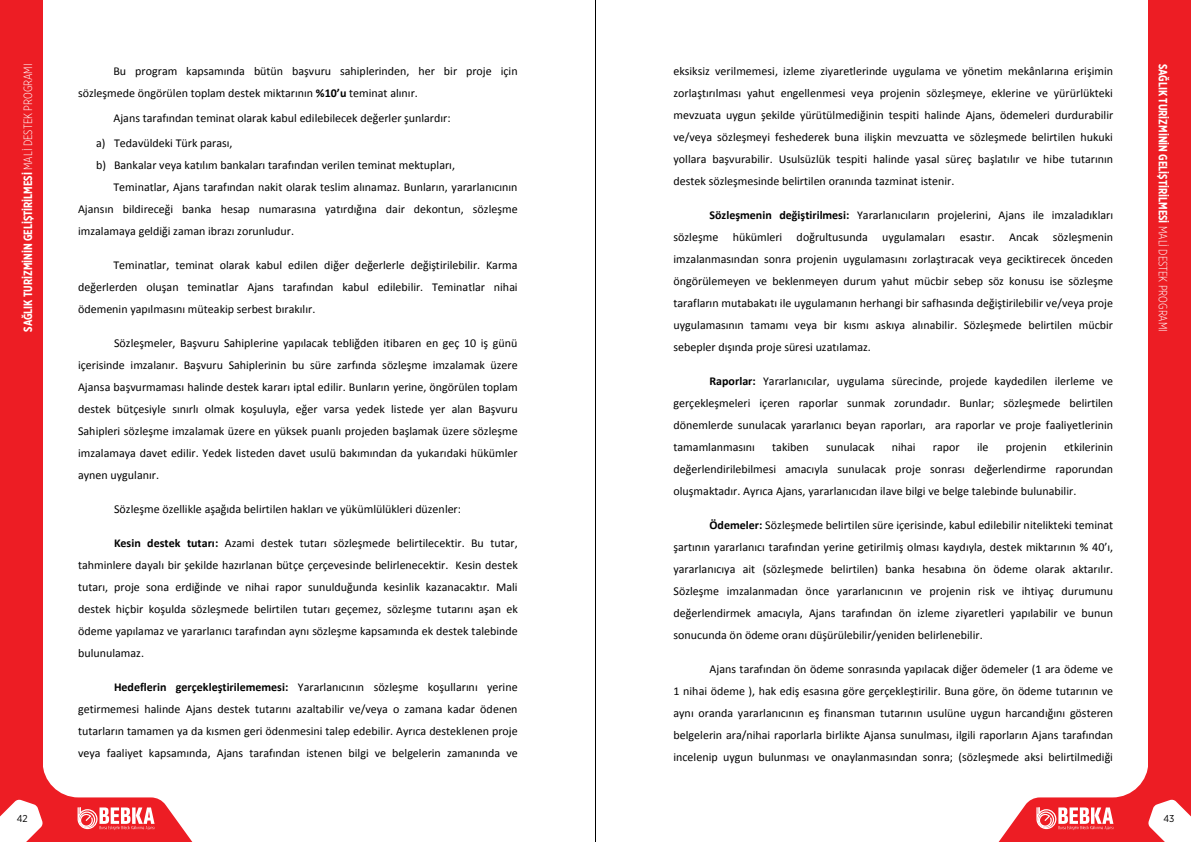
<style>
.page{position:relative;width:1191px;height:842px;background:#fff}
.page>*{position:absolute;margin:0;border:0;box-sizing:border-box;transform-origin:0 0}
.t1{font:12px/22px "Calibri";color:#000;text-align:justify}
.t2{font:700 12px "Gotham X Narrow";color:#fff}
.t3{font:10px "Gotham Narrow";color:#000}
.s1{font-weight:300}
.s2{font-weight:700}
</style>
<div class="page">
<div style="left:0;top:0;width:43px;height:842px;background:#ed1d24"></div>
<div style="left:1148px;top:0;width:43px;height:842px;background:#ed1d24"></div>
<svg style="left:0;top:767px;width:193px;height:75px"></svg>
<svg style="left:998px;top:767px;width:193px;height:75px"></svg>
<hr style="left:595px;top:0;width:1px;height:842px;background:#000">
<p class="t2" style="left:21px;top:332px;width:269px;rotate:-90deg">SAĞLIK TURİZMİNİN GELİŞTİRİLMESİ <span class="s1">MALİ DESTEK PROGRAMI</span></p>
<p class="t2" style="left:1170px;top:64px;width:269px;rotate:90deg">SAĞLIK TURİZMİNİN GELİŞTİRİLMESİ <span class="s1">MALİ DESTEK PROGRAMI</span></p>
<p class="t1" style="left:673px;top:60px;width:441px">eksiksiz verilmemesi, izleme ziyaretlerinde uygulama ve yönetim mekânlarına erişimin zorlaştırılması yahut engellenmesi veya projenin sözleşmeye, eklerine ve yürürlükteki mevzuata uygun şekilde yürütülmediğinin tespiti halinde Ajans, ödemeleri durdurabilir ve/veya sözleşmeyi feshederek buna ilişkin mevzuatta ve sözleşmede belirtilen hukuki yollara başvurabilir. Usulsüzlük tespiti halinde yasal süreç başlatılır ve hibe tutarının destek sözleşmesinde belirtilen oranında tazminat istenir.</p>
<p class="t1" style="left:673px;top:204px;width:441px;text-indent:36px"><span class="s2">Sözleşmenin değiştirilmesi:</span> Yararlanıcıların projelerini, Ajans ile imzaladıkları sözleşme hükümleri doğrultusunda uygulamaları esastır. Ancak sözleşmenin imzalanmasından sonra projenin uygulamasını zorlaştıracak veya geciktirecek önceden öngörülemeyen ve beklenmeyen durum yahut mücbir sebep söz konusu ise sözleşme tarafların mutabakatı ile uygulamanın herhangi bir safhasında değiştirilebilir ve/veya proje uygulamasının tamamı veya bir kısmı askıya alınabilir. Sözleşmede belirtilen mücbir sebepler dışında proje süresi uzatılamaz.</p>
<p class="t1" style="left:673px;top:370px;width:441px;text-indent:36px"><span class="s2">Raporlar:</span> Yararlanıcılar, uygulama sürecinde, projede kaydedilen ilerleme ve gerçekleşmeleri içeren raporlar sunmak zorundadır. Bunlar; sözleşmede belirtilen dönemlerde sunulacak yararlanıcı beyan raporları, ara raporlar ve proje faaliyetlerinin tamamlanmasını</p>
<p class="t1" style="left:78px;top:60px;width:441px;text-indent:35px">Bu program kapsamında bütün başvuru sahiplerinden, her bir proje için sözleşmede öngörülen toplam destek miktarının <span class="s2">%10’u</span> teminat alınır.</p>
<p class="t1" style="left:96px;top:106px;width:356px;line-height:25px;text-indent:17px">Ajans tarafından teminat olarak kabul edilebilecek değerler şunlardır: a) Tedavüldeki Türk parası,</p>
<p class="t1" style="left:96px;top:154px;width:360px">b) Bankalar veya katılım bankaları tarafından verilen teminat mektupları,</p>
<p class="t1" style="left:113px;top:176px;width:405px">Teminatlar, Ajans tarafından nakit olarak teslim alınamaz. Bunların, yararlanıcının</p>
<p class="t1" style="left:78px;top:198px;width:441px">Ajansın bildireceği banka hesap numarasına yatırdığına dair dekontun, sözleşme</p>
<p class="t1" style="left:78px;top:220px;width:218px">imzalamaya geldiği zaman ibrazı zorunludur.</p>
<p class="t1" style="left:78px;top:254px;width:441px;text-indent:35px">Teminatlar, teminat olarak kabul edilen diğer değerlerle değiştirilebilir. Karma değerlerden oluşan teminatlar Ajans tarafından kabul edilebilir. Teminatlar nihai ödemenin yapılmasını müteakip serbest bırakılır.</p>
<p class="t1" style="left:78px;top:332px;width:441px;text-indent:36px">Sözleşmeler, Başvuru Sahiplerine yapılacak tebliğden itibaren en geç 10 iş günü içerisinde imzalanır. Başvuru Sahiplerinin bu süre zarfında sözleşme imzalamak üzere Ajansa başvurmaması halinde destek kararı iptal edilir. Bunların yerine, öngörülen toplam destek bütçesiyle sınırlı olmak koşuluyla, eğer varsa yedek listede yer alan Başvuru Sahipleri sözleşme imzalamak üzere en yüksek puanlı projeden başlamak üzere sözleşme imzalamaya davet edilir. Yedek listeden davet usulü bakımından da yukarıdaki hükümler aynen uygulanır.</p>
<p class="t1" style="left:114px;top:498px;width:348px">Sözleşme özellikle aşağıda belirtilen hakları ve yükümlülükleri düzenler:</p>
<p class="t1" style="left:78px;top:532px;width:441px;text-indent:36px"><span class="s2">Kesin destek tutarı:</span> Azami destek tutarı sözleşmede belirtilecektir. Bu tutar, tahminlere dayalı bir şekilde hazırlanan bütçe çerçevesinde belirlenecektir. Kesin destek tutarı, proje sona erdiğinde ve nihai rapor sunulduğunda kesinlik kazanacaktır. Mali destek hiçbir koşulda sözleşmede belirtilen tutarı geçemez, sözleşme tutarını aşan ek ödeme yapılamaz ve yararlanıcı tarafından aynı sözleşme kapsamında ek destek talebinde bulunulamaz.</p>
<p class="t1" style="left:78px;top:676px;width:441px;text-indent:36px"><span class="s2">Hedeflerin gerçekleştirilememesi:</span> Yararlanıcının sözleşme koşullarını yerine getirmemesi halinde Ajans destek tutarını azaltabilir ve/veya o zamana kadar ödenen tutarların tamamen ya da kısmen geri ödenmesini talep edebilir. Ayrıca desteklenen proje veya faaliyet kapsamında, Ajans tarafından istenen bilgi ve belgelerin zamanında ve</p>
<p class="t1" style="left:673px;top:436px;width:441px;text-indent:390px">etkilerinin değerlendirilebilmesi amacıyla sunulacak proje sonrası değerlendirme raporundan oluşmaktadır. Ayrıca Ajans, yararlanıcıdan ilave bilgi ve belge talebinde bulunabilir.</p>
<p class="t1" style="left:673px;top:514px;width:441px;text-indent:36px"><span class="s2">Ödemeler:</span> Sözleşmede belirtilen süre içerisinde, kabul edilebilir nitelikteki teminat şartının yararlanıcı tarafından yerine getirilmiş olması kaydıyla, destek miktarının % 40’ı, yararlanıcıya ait (sözleşmede belirtilen) banka hesabına ön ödeme olarak aktarılır.<br>Sözleşme imzalanmadan önce yararlanıcının ve projenin risk ve ihtiyaç durumunu değerlendirmek amacıyla, Ajans tarafından ön izleme ziyaretleri yapılabilir ve bunun sonucunda ön ödeme oranı düşürülebilir/yeniden belirlenebilir.</p>
<p class="t1" style="left:673px;top:658px;width:441px;text-indent:36px">Ajans tarafından ön ödeme sonrasında yapılacak diğer ödemeler (1 ara ödeme ve 1 nihai ödeme ), hak ediş esasına göre gerçekleştirilir. Buna göre, ön ödeme tutarının ve aynı oranda yararlanıcının eş finansman tutarının usulüne uygun harcandığını gösteren belgelerin ara/nihai raporlarla birlikte Ajansa sunulması, ilgili raporların Ajans tarafından incelenip uygun bulunması ve onaylanmasından sonra; (sözleşmede aksi belirtilmediği</p>
<p class="t1" style="left:772px;top:436px;width:38px">takiben</p>
<p class="t1" style="left:826px;top:436px;width:50px">sunulacak</p>
<p class="t1" style="left:891px;top:436px;width:25px">nihai</p>
<p class="t1" style="left:933px;top:436px;width:28px">rapor</p>
<p class="t1" style="left:977px;top:436px;width:13px">ile</p>
<p class="t1" style="left:1005px;top:436px;width:42px">projenin</p>
<p class="t3" style="left:17px;top:812px;width:12px">42</p>
<p class="t3" style="left:1163px;top:812px;width:12px">43</p>
</div>
